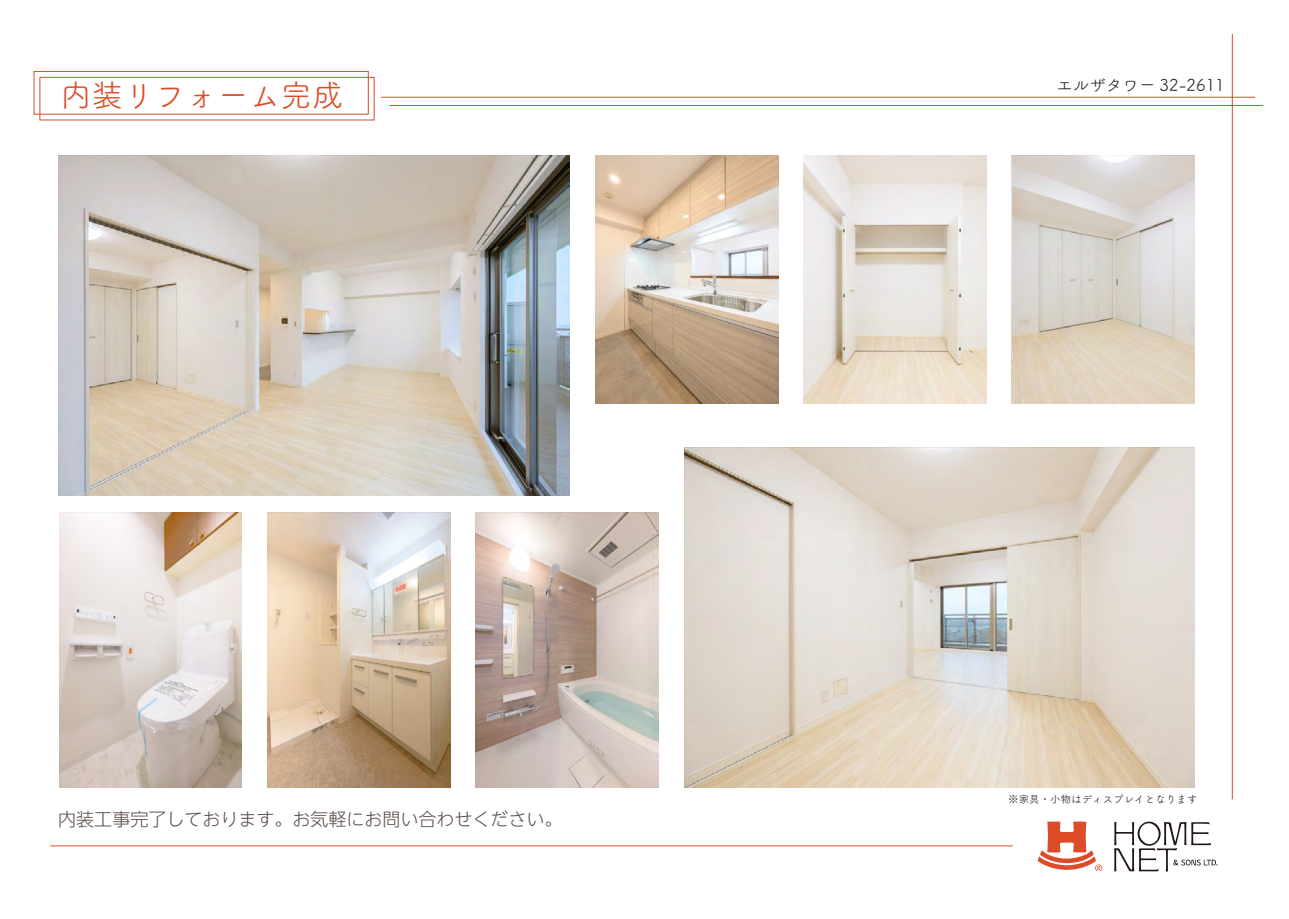
<style>
.page{position:relative;width:1289px;height:919px;background:#fff}
.page>*{position:absolute;margin:0;border:0;box-sizing:border-box;transform-origin:0 0}
.t1{font:31.5px "Tsuku A Rd Gothic Std R";color:#dc4c27}
.t2{font:300 18px "UD Shin Go NT Pro";color:#5c504c}
.t3{font:16.5px "Tsuku A Rd Gothic Std R";color:#231f20}
.t4{font:10.5px "Tsuku A Rd Gothic Std R";color:#231f20}
</style>
<div class="page">
<hr style="left:381px;top:97px;width:873px;height:1px;background:#dc4c27">
<hr style="left:389px;top:105px;width:874px;height:1px;background:#dc4c27">
<hr style="left:51px;top:845px;width:961px;height:1px;background:#dc4c27">
<div style="left:34px;top:71px;width:334px;height:43px;border:1px solid #dc4c27"></div>
<div style="left:39px;top:77px;width:335px;height:43px;border:1px solid #dc4c27"></div>
<svg style="left:1037px;top:821px;width:65px;height:50px"></svg>
<svg style="left:1114px;top:821px;width:103px;height:50px"></svg>
<hr style="left:1231px;top:34px;width:1px;height:765px;background:#dc4c27">
<img style="left:1011px;top:155px;width:183px;height:248px">
<img style="left:803px;top:155px;width:183px;height:248px">
<img style="left:595px;top:155px;width:183px;height:248px">
<img style="left:476px;top:512px;width:183px;height:275px">
<img style="left:267px;top:512px;width:183px;height:275px">
<img style="left:59px;top:512px;width:183px;height:275px">
<img style="left:684px;top:447px;width:510px;height:340px">
<img style="left:59px;top:155px;width:510px;height:340px">
<h1 class="t1" style="left:60px;top:71px;width:285px">内装リフォーム完成</h1>
<p class="t2" style="left:58px;top:804px;width:506px">内装工事完了しております。お気軽にお問い合わせください。</p>
<p class="t3" style="left:1056px;top:72px;width:170px">エルザタワー 32-2611</p>
<p class="t4" style="left:1008px;top:790px;width:190px">※家具・小物はディスプレイとなります</p>
</div>
